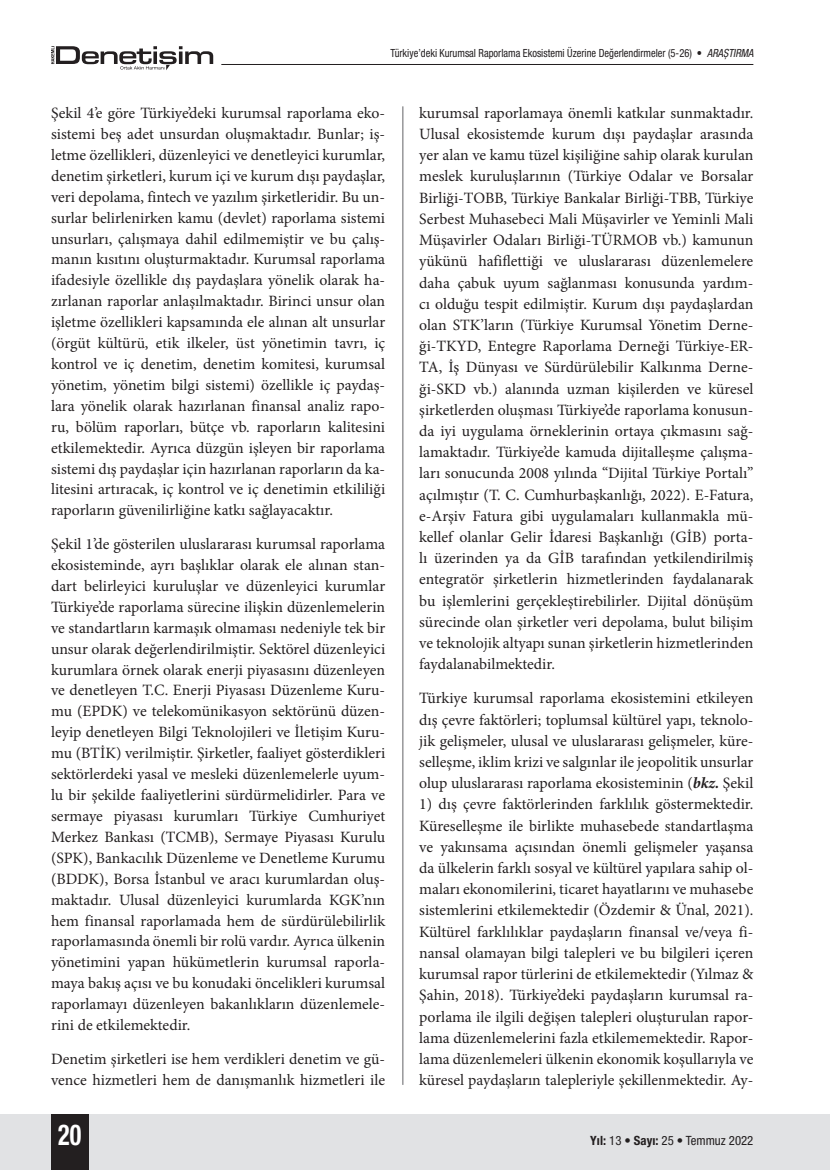
<style>
.page{position:relative;width:830px;height:1170px;background:#fff}
.page>*{position:absolute;margin:0;border:0;box-sizing:border-box;transform-origin:0 0}
.t1{font:700 condensed 28.8px "Helvetica Neue LT Pro";color:#fff;scale:.83 1}
.t2{font:15.75px/21.1px "Minion Pro";color:#231f20;text-align:justify}
.t3{font:condensed 12.75px "Helvetica Neue LT Pro";color:#231f20}
.t4{font:condensed 11.25px "Helvetica Neue LT Pro";color:#231f20;scale:.93 1}
.s1{font-style:italic}
.s2{font-weight:700;font-style:italic}
.s3{font-weight:700}
</style>
<div class="page">
<hr style="left:829px;top:1114px;width:1px;height:55px;background:#e1e2e4">
<hr style="left:402px;top:106px;width:1px;height:978px;background:#636366">
<div style="left:0;top:1114px;width:829px;height:55px;background:#e1e2e4"></div>
<div style="left:51px;top:1114px;width:37px;height:55px;background:#231f20"></div>
<hr style="left:221px;top:64px;width:532px;height:1px;background:#231f20">
<svg style="left:51px;top:46px;width:162px;height:24px"></svg>
<p class="t4" style="left:390px;top:47px;width:391px">Türkiye’deki Kurumsal Raporlama Ekosistemi Üzerine Değerlendirmeler (5-26) • <span class="s1">ARAŞTIRMA</span></p>
<p class="t2" style="left:51px;top:103px;width:335px">Şekil 4’e göre Türkiye’deki kurumsal raporlama eko&shy;sistemi beş adet unsurdan oluşmaktadır. Bunlar; iş&shy;letme özellikleri, düzenleyici ve denetleyici kurumlar, denetim şirketleri, kurum içi ve kurum dışı paydaşlar, veri depolama, fintech ve yazılım şirketleridir. Bu un&shy;surlar belirlenirken kamu (devlet) raporlama sistemi unsurları, çalışmaya dahil edilmemiştir ve bu çalış&shy;manın kısıtını oluşturmaktadır. Kurumsal raporlama ifadesiyle özellikle dış paydaşlara yönelik olarak ha&shy;zırlanan raporlar anlaşılmaktadır. Birinci unsur olan işletme özellikleri kapsamında ele alınan alt unsurlar (örgüt kültürü, etik ilkeler, üst yönetimin tavrı, iç kontrol ve iç denetim, denetim komitesi, kurumsal yönetim, yönetim bilgi sistemi) özellikle iç paydaş&shy;lara yönelik olarak hazırlanan finansal analiz rapo&shy;ru, bölüm raporları, bütçe vb. raporların kalitesini etkilemektedir. Ayrıca düzgün işleyen bir raporlama sistemi dış paydaşlar için hazırlanan raporların da ka&shy;litesini artıracak, iç kontrol ve iç denetimin etkililiği raporların güvenilirliğine katkı sağlayacaktır.</p>
<p class="t2" style="left:51px;top:533px;width:335px">Şekil 1’de gösterilen uluslararası kurumsal raporlama ekosisteminde, ayrı başlıklar olarak ele alınan stan&shy;dart belirleyici kuruluşlar ve düzenleyici kurumlar Türkiye’de raporlama sürecine ilişkin düzenlemelerin ve standartların karmaşık olmaması nedeniyle tek bir unsur olarak değerlendirilmiştir. Sektörel düzenleyici kurumlara örnek olarak enerji piyasasını düzenleyen ve denetleyen T.C. Enerji Piyasası Düzenleme Kuru&shy;mu (EPDK) ve telekomünikasyon sektörünü düzen&shy;leyip denetleyen Bilgi Teknolojileri ve İletişim Kuru&shy;mu (BTİK) verilmiştir. Şirketler, faaliyet gösterdikleri sektörlerdeki yasal ve mesleki düzenlemelerle uyum&shy;lu bir şekilde faaliyetlerini sürdürmelidirler. Para ve sermaye piyasası kurumları Türkiye Cumhuriyet Merkez Bankası (TCMB), Sermaye Piyasası Kurulu (SPK), Bankacılık Düzenleme ve Denetleme Kurumu (BDDK), Borsa İstanbul ve aracı kurumlardan oluş&shy;maktadır. Ulusal düzenleyici kurumlarda KGK’nın hem finansal raporlamada hem de sürdürülebilirlik raporlamasında önemli bir rolü vardır. Ayrıca ülkenin yönetimini yapan hükümetlerin kurumsal raporla&shy;maya bakış açısı ve bu konudaki öncelikleri kurumsal raporlamayı düzenleyen bakanlıkların düzenlemele&shy;rini de etkilemektedir.</p>
<p class="t2" style="left:51px;top:1048px;width:335px">Denetim şirketleri ise hem verdikleri denetim ve gü&shy;vence hizmetleri hem de danışmanlık hizmetleri ile</p>
<p class="t2" style="left:419px;top:102px;width:335px">kurumsal raporlamaya önemli katkılar sunmaktadır.<br>Ulusal ekosistemde kurum dışı paydaşlar arasında yer alan ve kamu tüzel kişiliğine sahip olarak kurulan meslek kuruluşlarının (Türkiye Odalar ve Borsalar Birliği-TOBB, Türkiye Bankalar Birliği-TBB, Türkiye Serbest Muhasebeci Mali Müşavirler ve Yeminli Mali Müşavirler Odaları Birliği-TÜRMOB vb.) kamunun yükünü hafiflettiği ve uluslararası düzenlemelere daha çabuk uyum sağlanması konusunda yardım&shy;cı olduğu tespit edilmiştir. Kurum dışı paydaşlardan olan STK’ların (Türkiye Kurumsal Yönetim Derne&shy;ği-TKYD, Entegre Raporlama Derneği Türkiye-ER-TA, İş Dünyası ve Sürdürülebilir Kalkınma Derne&shy;ği-SKD vb.) alanında uzman kişilerden ve küresel şirketlerden oluşması Türkiye’de raporlama konusun&shy;da iyi uygulama örneklerinin ortaya çıkmasını sağ&shy;lamaktadır. Türkiye’de kamuda dijitalleşme çalışma&shy;ları sonucunda 2008 yılında “Dijital Türkiye Portalı” açılmıştır (T. C. Cumhurbaşkanlığı, 2022). E-Fatura, e-Arşiv Fatura gibi uygulamaları kullanmakla mü&shy;kellef olanlar Gelir İdaresi Başkanlığı (GİB) porta&shy;lı üzerinden ya da GİB tarafından yetkilendirilmiş entegratör şirketlerin hizmetlerinden faydalanarak bu işlemlerini gerçekleştirebilirler. Dijital dönüşüm sürecinde olan şirketler veri depolama, bulut bilişim ve teknolojik altyapı sunan şirketlerin hizmetlerinden faydalanabilmektedir.</p>
<p class="t2" style="left:419px;top:687px;width:335px">Türkiye kurumsal raporlama ekosistemini etkileyen dış çevre faktörleri; toplumsal kültürel yapı, teknolo&shy;jik gelişmeler, ulusal ve uluslararası gelişmeler, küre&shy;selleşme, iklim krizi ve salgınlar ile jeopolitik unsurlar olup uluslararası raporlama ekosisteminin (<span class="s2">bkz.</span> Şekil</p>
<p class="t2" style="left:419px;top:793px;width:335px">1) dış çevre faktörlerinden farklılık göstermektedir.<br>Küreselleşme ile birlikte muhasebede standartlaşma ve yakınsama açısından önemli gelişmeler yaşansa da ülkelerin farklı sosyal ve kültürel yapılara sahip ol&shy;maları ekonomilerini, ticaret hayatlarını ve muhasebe sistemlerini etkilemektedir (Özdemir &amp; Ünal, 2021).<br>Kültürel farklılıklar paydaşların finansal ve/veya fi&shy;nansal olamayan bilgi talepleri ve bu bilgileri içeren kurumsal rapor türlerini de etkilemektedir (Yılmaz &amp; Şahin, 2018). Türkiye’deki paydaşların kurumsal ra&shy;porlama ile ilgili değişen talepleri oluşturulan rapor&shy;lama düzenlemelerini fazla etkilememektedir. Rapor&shy;lama düzenlemeleri ülkenin ekonomik koşullarıyla ve küresel paydaşların talepleriyle şekillenmektedir. Ay-</p>
<h1 class="t1" style="left:58px;top:1117px;width:29px">20</h1>
<p class="t3" style="left:590px;top:1133px;width:164px"><span class="s3">Yıl:</span> 13 <span class="s3">• Sayı:</span> 25 <span class="s3">•</span> Temmuz 2022</p>
</div>
